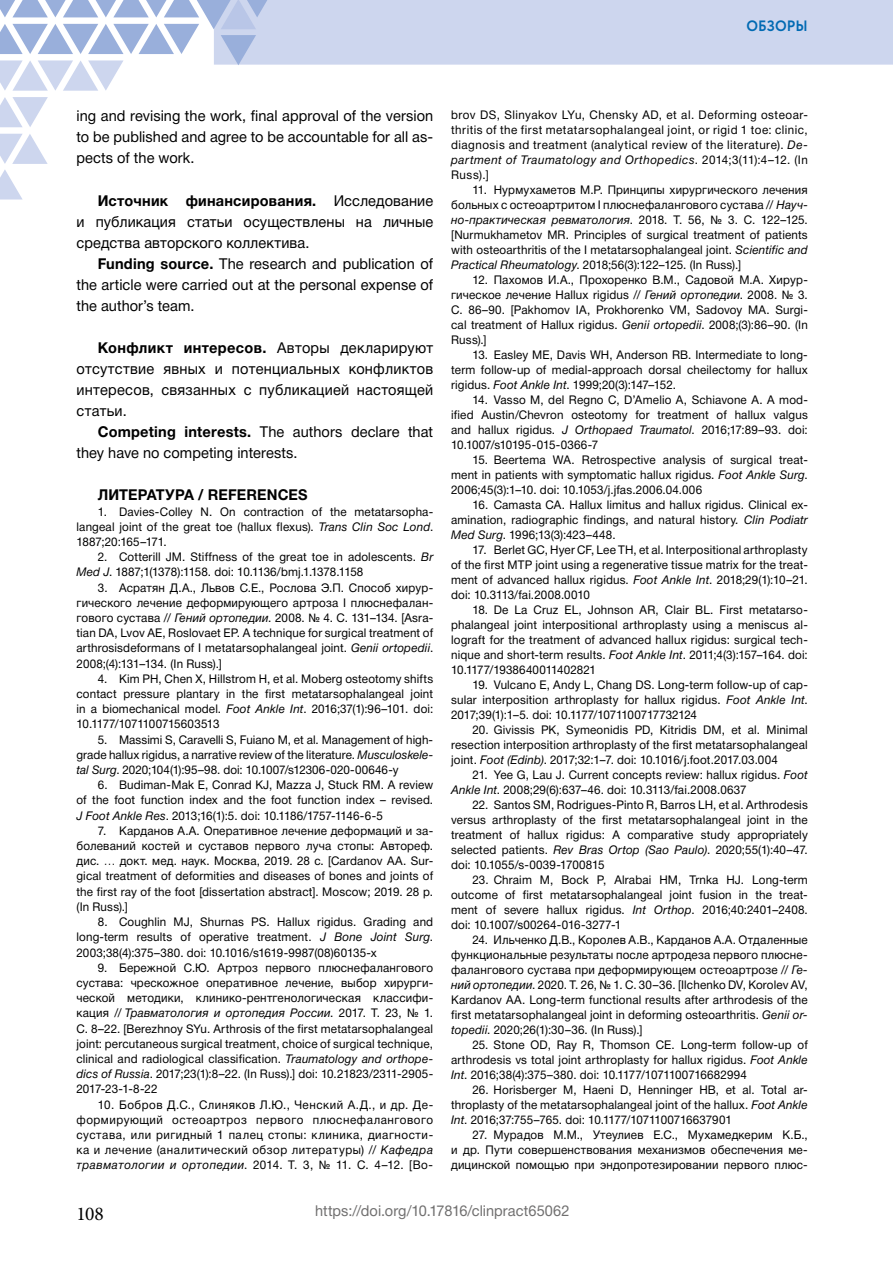
<style>
.page{position:relative;width:893px;height:1263px;background:#fff}
.page>*{position:absolute;margin:0;border:0;box-sizing:border-box;transform-origin:0 0}
.t1{font:19.5px "Minion Pro";color:#000}
.t2{font:15px/21px "Helvetica Neue Cyr";letter-spacing:.005em;color:#000;text-align:justify}
.t3{font:15px "Helvetica Neue Cyr";letter-spacing:.005em;color:#706f6f}
.t4{font:700 15px "Helvetica Neue Cyr";letter-spacing:.01em;color:#000}
.t5{font:700 15px "Circe";letter-spacing:-.005em;color:#016ab3;scale:.95 1}
.t6{font:12px/15px "Helvetica Neue Cyr";letter-spacing:.01em;color:#000;text-align:justify}
.s1{font-weight:700}
.s2{font-style:italic}
</style>
<div class="page">
<svg style="left:0;top:97px;width:48px;height:30px"></svg>
<svg style="left:0;top:134px;width:48px;height:65px"></svg>
<svg style="left:0;top:0;width:893px;height:91px"></svg>
<p class="t5" style="left:746px;top:16px;width:66px">ОБЗОРЫ</p>
<p class="t2" style="left:77px;top:106px;width:358px">ing and revising the work, final approval of the version to be published and agree to be accountable for all as&shy;pects of the work.</p>
<p class="t2" style="left:77px;top:190px;width:358px;text-indent:21px"><span class="s1">Источник финансирования.</span> Исследование и публикация статьи осуществлены на личные средства авторского коллектива.</p>
<p class="t2" style="left:77px;top:253px;width:358px;text-indent:21px"><span class="s1">Funding source.</span> The research and publication of the article were carried out at the personal expense of the author’s team.</p>
<p class="t2" style="left:77px;top:337px;width:358px;text-indent:21px"><span class="s1">Конфликт интересов.</span> Авторы декларируют отсутствие явных и потенциальных конфликтов интересов, связанных с публикацией настоящей статьи.</p>
<p class="t2" style="left:77px;top:421px;width:358px;text-indent:21px"><span class="s1">Competing interests.</span> The authors declare that they have no competing interests.</p>
<p class="t4" style="left:98px;top:487px;width:211px">ЛИТЕРАТУРА / REFERENCES</p>
<p class="t6" style="left:77px;top:504px;width:358px;text-indent:21px">1. Davies-Colley N. On contraction of the metatarsopha&shy;langeal joint of the great toe (hallux flexus). <span class="s2">Trans Clin Soc Lond</span>.<br>1887;20:165–171.</p>
<p class="t6" style="left:77px;top:549px;width:358px;text-indent:21px">2. Cotterill JM. Stiffness of the great toe in adolescents. <span class="s2">Br<br>Med J</span>. 1887;1(1378):1158. doi: 10.1136/bmj.1.1378.1158</p>
<p class="t6" style="left:77px;top:580px;width:358px;text-indent:21px">3. Асратян Д.А., Львов С.Е., Рослова Э.П. Способ хирур&shy;гического лечение деформирующего артроза I плюснефалан&shy;гового сустава // <span class="s2">Гений ортопедии</span>. 2008. № 4. С. 131–134. [Asra&shy;tian DA, Lvov AЕ, Roslovaet EP. A technique for surgical treatment of arthrosisdeformans of I metatarsophalangeal joint. <span class="s2">Genii ortopedii</span>.<br>2008;(4):131–134. (In Russ).]</p>
<p class="t6" style="left:77px;top:671px;width:358px;text-indent:21px">4. Kim PH, Chen X, Hillstrom H, et al. Moberg osteotomy shifts contact pressure plantary in the first metatarsophalangeal joint in a biomechanical model. <span class="s2">Foot Ankle Int</span>. 2016;37(1):96–101. doi:<br>10.1177/1071100715603513</p>
<p class="t6" style="left:77px;top:732px;width:358px;text-indent:21px">5. Massimi S, Caravelli S, Fuiano M, et al. Management of high&shy;grade hallux rigidus, a narrative review of the literature. <span class="s2">Musculoskele&shy;tal Surg</span>. 2020;104(1):95–98. doi: 10.1007/s12306-020-00646-y</p>
<p class="t6" style="left:77px;top:777px;width:358px;text-indent:21px">6. Budiman-Mak E, Conrad KJ, Mazza J, Stuck RM. A review of the foot function index and the foot function index – revised.<br><span class="s2">J Foot Ankle Res</span>. 2013;16(1):5. doi: 10.1186/1757-1146-6-5</p>
<p class="t6" style="left:77px;top:823px;width:358px;text-indent:21px">7. Карданов А.А. Оперативное лечение деформаций и за&shy;болеваний костей и суставов первого луча стопы: Автореф. дис. … докт. мед. наук. Москва, 2019. 28 с. [Cardanov AA. Sur&shy;gical treatment of deformities and diseases of bones and joints of the first ray of the foot [dissertation abstract]. Moscow; 2019. 28 p. (In Russ).]</p>
<p class="t6" style="left:77px;top:914px;width:358px;text-indent:21px">8. Coughlin MJ, Shurnas PS. Hallux rigidus. Grading and long-term results of operative treatment. <span class="s2">J Bone Joint Surg</span>.<br>2003;38(4):375–380. doi: 10.1016/s1619-9987(08)60135-x</p>
<p class="t6" style="left:76px;top:960px;width:358px;text-indent:21px">9. Бережной С.Ю. Артроз первого плюснефалангового сустава: чрескожное оперативное лечение, выбор хирурги&shy;ческой методики, клинико-рентгенологическая классифи&shy;кация // <span class="s2">Травматология и ортопедия России</span>. 2017. Т. 23, № 1.<br>С. 8–22. [Berezhnoy SYu. Arthrosis of the first metatarsophalangeal joint: percutaneous surgical treatment, choice of surgical technique, clinical and radiological classification. <span class="s2">Traumatology and orthope&shy;dics of Russia</span>. 2017;23(1):8–22. (In Russ).] doi: 10.21823/2311-2905- 2017-23-1-8-22</p>
<p class="t6" style="left:76px;top:1097px;width:358px;text-indent:21px">10. Бобров Д.С., Слиняков Л.Ю., Ченский А.Д., и др. Де&shy;формирующий остеоартроз первого плюснефалангового сустава, или ригидный 1 палец стопы: клиника, диагности&shy;ка и лечение (аналитический обзор литературы) // <span class="s2">Кафедра травматологии и ортопедии</span>. 2014. Т. 3, № 11. С. 4–12. [Bo-</p>
<p class="t6" style="left:451px;top:107px;width:358px">brov DS, Slinyakov LYu, Chensky AD, et al. Deforming osteoar&shy;thritis of the first metatarsophalangeal joint, or rigid 1 toe: clinic, diagnosis and treatment (analytical review of the literature). <span class="s2">De&shy;partment of Traumatology and Orthopedics</span>. 2014;3(11):4–12. (In Russ).]</p>
<p class="t6" style="left:451px;top:182px;width:358px;text-indent:21px">11. Нурмухаметов М.Р. Принципы хирургического лечения больных с остеоартритом I плюснефалангового сустава // <span class="s2">Науч&shy;но-практическая ревматология</span>. 2018. Т. 56, № 3. С. 122–125. [Nurmukhametov MR. Principles of surgical treatment of patients with osteoarthritis of the I metatarsophalangeal joint. <span class="s2">Scientific and Practical Rheumatology</span>. 2018;56(3):122–125. (In Russ).]</p>
<p class="t6" style="left:451px;top:272px;width:358px;text-indent:21px">12. Пахомов И.А., Прохоренко В.М., Садовой М.А. Хирур&shy;гическое лечение Hallux rigidus // <span class="s2">Гений ортопедии</span>. 2008. № 3.<br>С. 86–90. [Pakhomov IA, Prokhorenko VM, Sadovoy MA. Surgi&shy;cal treatment of Hallux rigidus. <span class="s2">Genii ortopedii</span>. 2008;(3):86–90. (In Russ).]</p>
<p class="t6" style="left:451px;top:347px;width:358px;text-indent:21px">13. Easley ME, Davis WH, Anderson RB. Intermediate to long&shy;term follow-up of medial-approach dorsal cheilectomy for hallux rigidus. <span class="s2">Foot Ankle Int</span>. 1999;20(3):147–152.</p>
<p class="t6" style="left:451px;top:392px;width:358px;text-indent:21px">14. Vasso M, del Regno C, D’Amelio A, Schiavone A. A mod&shy;ified Austin/Chevron osteotomy for treatment of hallux valgus and hallux rigidus. <span class="s2">J Orthopaed Traumatol</span>. 2016;17:89–93. doi:<br>10.1007/s10195-015-0366-7</p>
<p class="t6" style="left:451px;top:452px;width:358px;text-indent:21px">15. Beertema WA. Retrospective analysis of surgical treat&shy;ment in patients with symptomatic hallux rigidus. <span class="s2">Foot Ankle Surg</span>.<br>2006;45(3):1–10. doi: 10.1053/j.jfas.2006.04.006</p>
<p class="t6" style="left:451px;top:497px;width:358px;text-indent:21px">16. Camasta CA. Hallux limitus and hallux rigidus. Clinical ex&shy;amination, radiographic findings, and natural history<span class="s2">. Clin Podiatr Med Surg</span>. 1996;13(3):423–448.</p>
<p class="t6" style="left:451px;top:542px;width:358px;text-indent:21px">17. Berlet GC, Hyer CF, Lee TH, et al. Interpositional arthroplasty of the first MTP joint using a regenerative tissue matrix for the treat&shy;ment of advanced hallux rigidus. <span class="s2">Foot Ankle Int</span>. 2018;29(1):10–21. doi: 10.3113/fai.2008.0010</p>
<p class="t6" style="left:451px;top:602px;width:358px;text-indent:21px">18. De La Cruz EL, Johnson AR, Clair BL. First metatarso&shy;phalangeal joint interpositional arthroplasty using a meniscus al&shy;lograft for the treatment of advanced hallux rigidus: surgical tech&shy;nique and short-term results. <span class="s2">Foot Ankle Int</span>. 2011;4(3):157–164. doi:<br>10.1177/1938640011402821</p>
<p class="t6" style="left:451px;top:677px;width:358px;text-indent:21px">19. Vulcano E, Andy L, Chang DS. Long-term follow-up of cap&shy;sular interposition arthroplasty for hallux rigidus. <span class="s2">Foot Ankle Int</span>.<br>2017;39(1):1–5. doi: 10.1177/1071100717732124</p>
<p class="t6" style="left:451px;top:722px;width:358px;text-indent:21px">20. Givissis PK, Symeonidis PD, Kitridis DM, et al. Minimal resection interposition arthroplasty of the first metatarsophalangeal joint. <span class="s2">Foot (Edinb)</span>. 2017;32:1–7. doi: 10.1016/j.foot.2017.03.004</p>
<p class="t6" style="left:451px;top:767px;width:358px;text-indent:21px">21. Yee G, Lau J. Current concepts review: hallux rigidus. <span class="s2">Foot<br>Ankle Int</span>. 2008;29(6):637–46. doi: 10.3113/fai.2008.0637</p>
<p class="t6" style="left:451px;top:797px;width:358px;text-indent:21px">22. Santos SM, Rodrigues-Pinto R, Barros LH, et al. Arthrodesis versus arthroplasty of the first metatarsophalangeal joint in the treatment of hallux rigidus: A comparative study appropriately selected patients. <span class="s2">Rev Bras Ortop (Sao Paulo)</span>. 2020;55(1):40–47. doi: 10.1055/s-0039-1700815</p>
<p class="t6" style="left:451px;top:872px;width:358px;text-indent:21px">23. Chraim M, Bock P, Alrabai HM, Trnka HJ. Long-term outcome of first metatarsophalangeal joint fusion in the treat&shy;ment of severe hallux rigidus. <span class="s2">Int Orthop</span>. 2016;40:2401–2408. doi: 10.1007/s00264-016-3277-1</p>
<p class="t6" style="left:451px;top:932px;width:358px;text-indent:21px">24. Ильченко Д.В., Королев А.В., Карданов А.А. Отдаленные функциональные результаты после артродеза первого плюсне&shy;фалангового сустава при деформирующем остеоартрозе // <span class="s2">Ге&shy;ний ортопедии</span>. 2020. Т. 26, № 1. С. 30–36. [Ilchenko DV, Korolev AV, Kardanov AA. Long-term functional results after arthrodesis of the first metatarsophalangeal joint in deforming osteoarthritis. <span class="s2">Genii or&shy;topedii</span>. 2020;26(1):30–36. (In Russ).]</p>
<p class="t6" style="left:451px;top:1037px;width:358px;text-indent:21px">25. Stone OD, Ray R, Thomson CE. Long-term follow-up of arthrodesis vs total joint arthroplasty for hallux rigidus. <span class="s2">Foot Ankle Int</span>. 2016;38(4):375–380. doi: 10.1177/1071100716682994</p>
<p class="t6" style="left:451px;top:1082px;width:358px;text-indent:21px">26. Horisberger M, Haeni D, Henninger HB, et al. Total ar&shy;throplasty of the metatarsophalangeal joint of the hallux. <span class="s2">Foot Ankle Int</span>. 2016;37:755–765. doi: 10.1177/1071100716637901</p>
<p class="t6" style="left:451px;top:1127px;width:358px;text-indent:21px">27. Мурадов М.М., Утеулиев Е.С., Мухамедкерим К.Б., и др. Пути совершенствования механизмов обеспечения ме&shy;дицинской помощью при эндопротезировании первого плюс-</p>
<h1 class="t1" style="left:77px;top:1200px;width:29px">108</h1>
<p class="t3" style="left:315px;top:1203px;width:256px">https://doi.org/10.17816/clinpract65062</p>
</div>
